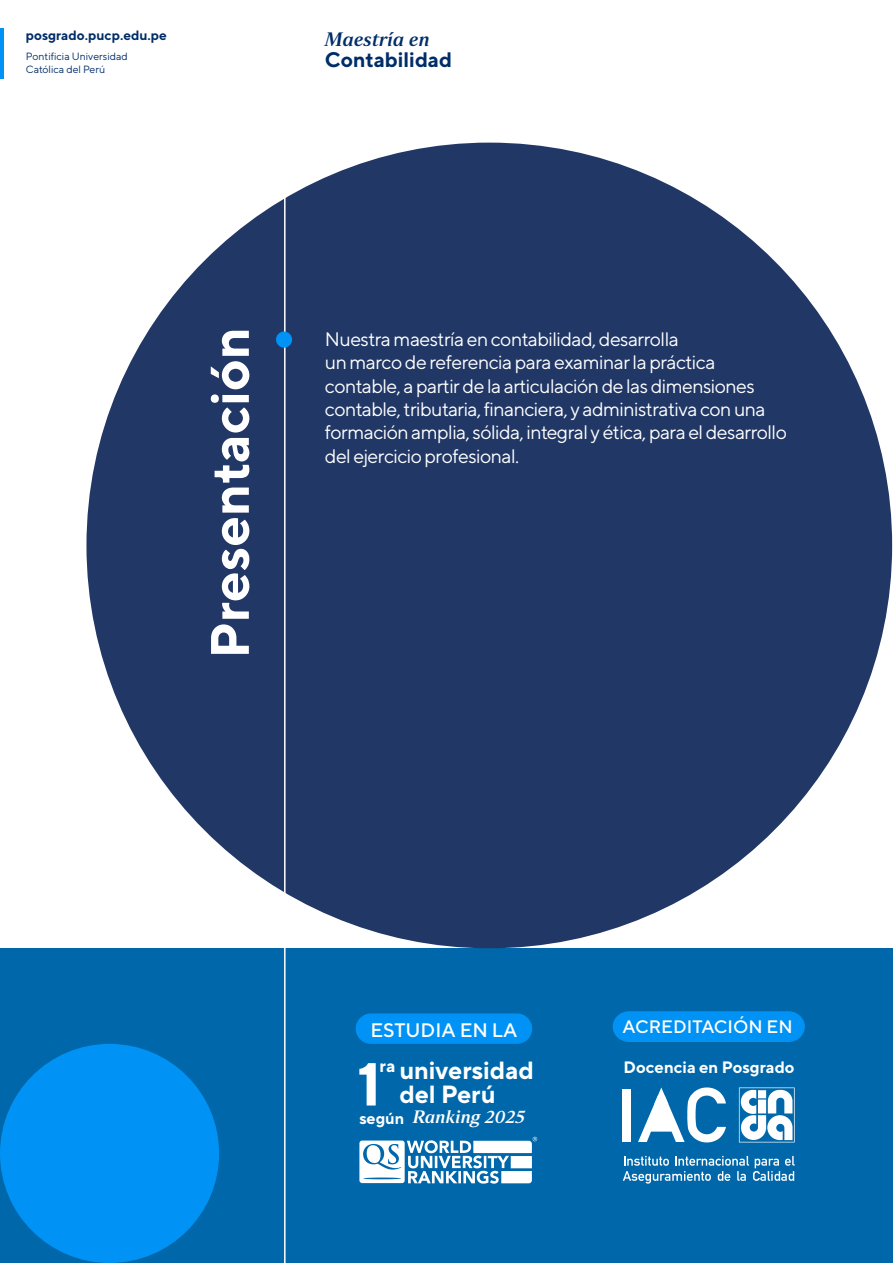
<style>
.page{position:relative;width:893px;height:1263px;background:#fff}
.page>*{position:absolute;margin:0;border:0;box-sizing:border-box;transform-origin:0 0}
.t1{font:700 60.6px "TT Norms Pro";color:#fff}
.t2{font:700 54px "TT Norms";color:#fff}
.t3{font:700 24.9px/24px "TT Norms Pro";color:#fff}
.t4{font:700 21px "TT Norms";letter-spacing:-.005em;color:#002d68}
.t5{font:19.5px/23.4px "TT Norms";letter-spacing:-.03em;color:#fff}
.t6{font:500 19.5px "TT Norms";color:#fff}
.t7{font:19.5px "Strato Pro Demi Bold It";color:#002d68}
.t8{font:500 18px "TT Norms";color:#fff}
.t9{font:18px "Strato Pro Demi Bold It";color:#fff}
.t10{font:700 16.5px "TT Norms";color:#fff}
.t11{font:700 15.9px "TT Norms Pro";color:#fff}
.t12{font:700 13.5px "TT Norms";color:#002d68}
.t13{font:10.5px/13.8px "TT Norms";color:#002d68}
</style>
<div class="page">
<div style="left:0;top:948px;width:893px;height:315px;background:#0068aa"></div>
<div style="left:86px;top:143px;width:806px;height:805px;background:#213766;border-radius:50%"></div>
<hr style="left:284px;top:0;width:2px;height:1263px;background:#fff">
<div style="left:276px;top:331px;width:16px;height:17px;background:#0092f4;border-radius:50%"></div>
<hr style="left:0;top:28px;width:4px;height:50px;background:#0092f4">
<div style="left:0;top:1044px;width:219px;height:219px;background:#0092f4;border-radius:50%"></div>
<svg style="left:613px;top:1011px;width:192px;height:31px;background:#0090f0"></svg>
<svg style="left:623px;top:1156px;width:172px;height:28px"></svg>
<svg style="left:739px;top:1087px;width:56px;height:55px"></svg>
<div style="left:623px;top:1089px;width:8px;height:53px;background:#fff"></div>
<svg style="left:638px;top:1087px;width:88px;height:55px"></svg>
<svg style="left:359px;top:1137px;width:178px;height:47px"></svg>
<div style="left:356px;top:1013px;width:176px;height:31px;background:#0092f4;border-radius:15px"></div>
<p class="t12" style="left:26px;top:27px;width:143px">posgrado.pucp.edu.pe</p>
<p class="t13" style="left:26px;top:49px;width:104px">Pontificia Universidad<br>Católica del Perú</p>
<p class="t7" style="left:325px;top:27px;width:107px">Maestría en</p>
<p class="t4" style="left:325px;top:46px;width:129px">Contabilidad</p>
<h2 class="t2" style="left:196px;top:659px;width:333px;rotate:-90deg">Presentación</h2>
<p class="t5" style="left:325px;top:327px;width:464px">Nuestra maestría en contabilidad, desarrolla<br>un marco de referencia para examinar la práctica contable, a partir de la articulación de las dimensiones contable, tributaria, financiera, y administrativa con una formación amplia, sólida, integral y ética, para el desarrollo del ejercicio profesional.</p>
<p class="t6" style="left:370px;top:1018px;width:149px">ESTUDIA EN LA</p>
<h1 class="t1" style="left:358px;top:1044px;width:25px">1</h1>
<p class="t3" style="left:399px;top:1057px;width:136px;text-indent:-20px"><sup>ra</sup> universidad del Perú</p>
<p class="t9" style="left:413px;top:1106px;width:114px">Ranking 2025</p>
<p class="t11" style="left:359px;top:1107px;width:46px">según</p>
<p class="t8" style="left:623px;top:1015px;width:172px">ACREDITACIÓN EN</p>
<p class="t10" style="left:624px;top:1056px;width:173px">Docencia en Posgrado</p>
</div>
